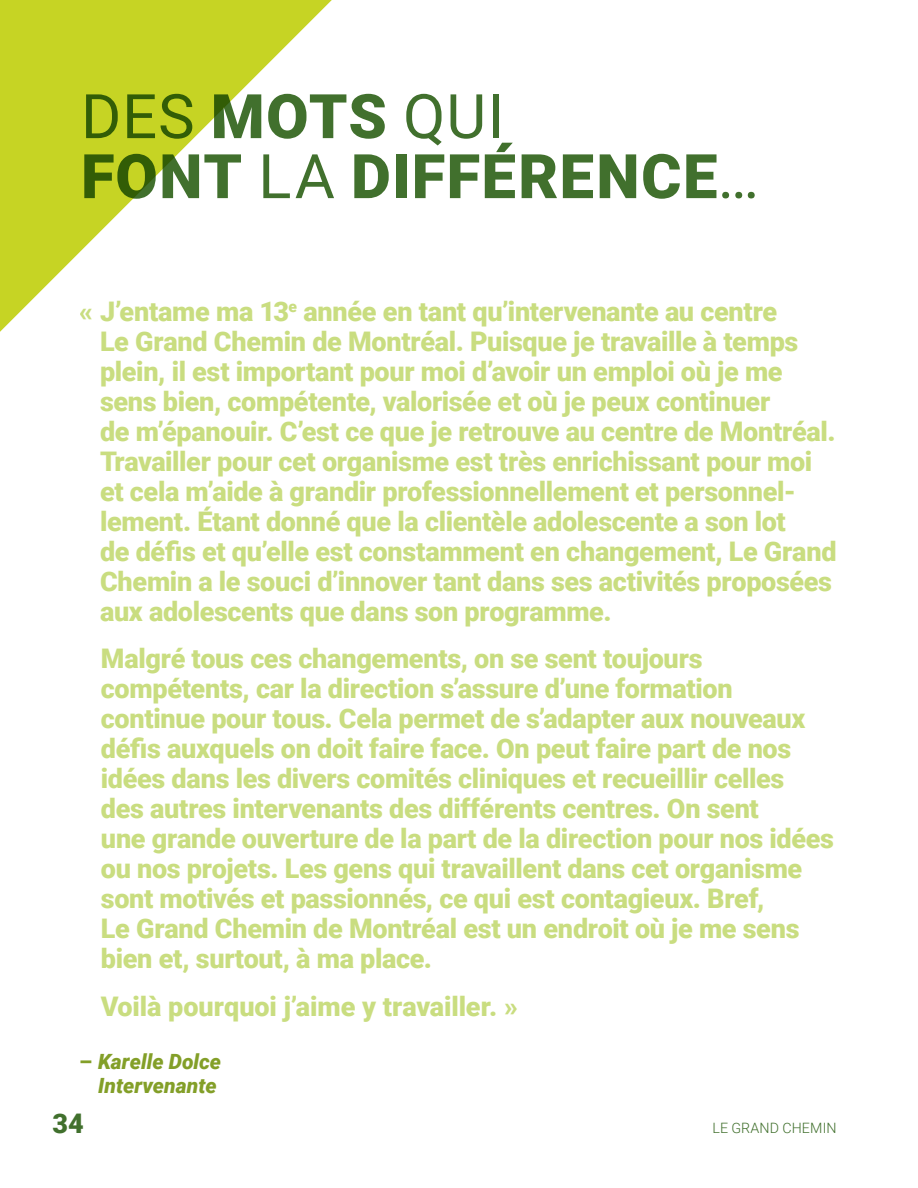
<style>
.page{position:relative;width:918px;height:1188px;background:#fff}
.page>*{position:absolute;margin:0;border:0;box-sizing:border-box;transform-origin:0 0}
.t1{font:900 61.5px/60px "Roboto";letter-spacing:.02em;color:#41702d}
.t2{font:900 27px/30px "Roboto";letter-spacing:-.01em;color:#c9dd80}
.t3{font:900 27px "Roboto";color:#41702d}
.t4{font:italic 900 21px/24px "Roboto";color:#839f28;text-align:right}
.t5{font:300 14.25px "Roboto";letter-spacing:.01em;color:#41702d}
.s1{font-weight:400}
.s2{font-style:normal}
</style>
<div class="page">
<svg style="left:0;top:0;width:332px;height:332px"></svg>
<h1 class="t1" style="left:81px;top:84px;width:679px"><span class="s1">DES</span> MOTS <span class="s1">QUI<br></span>FONT <span class="s1">LA</span> DIFFÉRENCE<span class="s1">…</span></h1>
<p class="t2" style="left:100px;top:295px;width:738px;text-indent:-20px">« J’entame ma 13<sup>e</sup> année en tant qu’intervenante au centre<br>Le Grand Chemin de Montréal. Puisque je travaille à temps plein, il est important pour moi d’avoir un emploi où je me sens bien, compétente, valorisée et où je peux continuer<br>de m’épanouir. C’est ce que je retrouve au centre de Montréal.<br>Travailler pour cet organisme est très enrichissant pour moi et cela m’aide à grandir professionnellement et personnel&shy;lement. Étant donné que la clientèle adolescente a son lot<br>de défis et qu’elle est constamment en changement, Le Grand Chemin a le souci d’innover tant dans ses activités proposées aux adolescents que dans son programme.</p>
<p class="t2" style="left:101px;top:643px;width:735px">Malgré tous ces changements, on se sent toujours compétents, car la direction s’assure d’une formation continue pour tous. Cela permet de s’adapter aux nouveaux défis auxquels on doit faire face. On peut faire part de nos idées dans les divers comités cliniques et recueillir celles des autres intervenants des différents centres. On sent<br>une grande ouverture de la part de la direction pour nos idées ou nos projets. Les gens qui travaillent dans cet organisme sont motivés et passionnés, ce qui est contagieux. Bref,<br>Le Grand Chemin de Montréal est un endroit où je me sens bien et, surtout, à ma place.</p>
<p class="t2" style="left:101px;top:990px;width:419px">Voilà pourquoi j’aime y travailler. »</p>
<p class="t4" style="left:80px;top:1049px;width:143px"><span class="s2">–</span> Karelle Dolce<br>Intervenante</p>
<p class="t3" style="left:52px;top:1105px;width:33px">34</p>
<p class="t5" style="left:712px;top:1118px;width:126px">LE GRAND CHEMIN</p>
</div>
